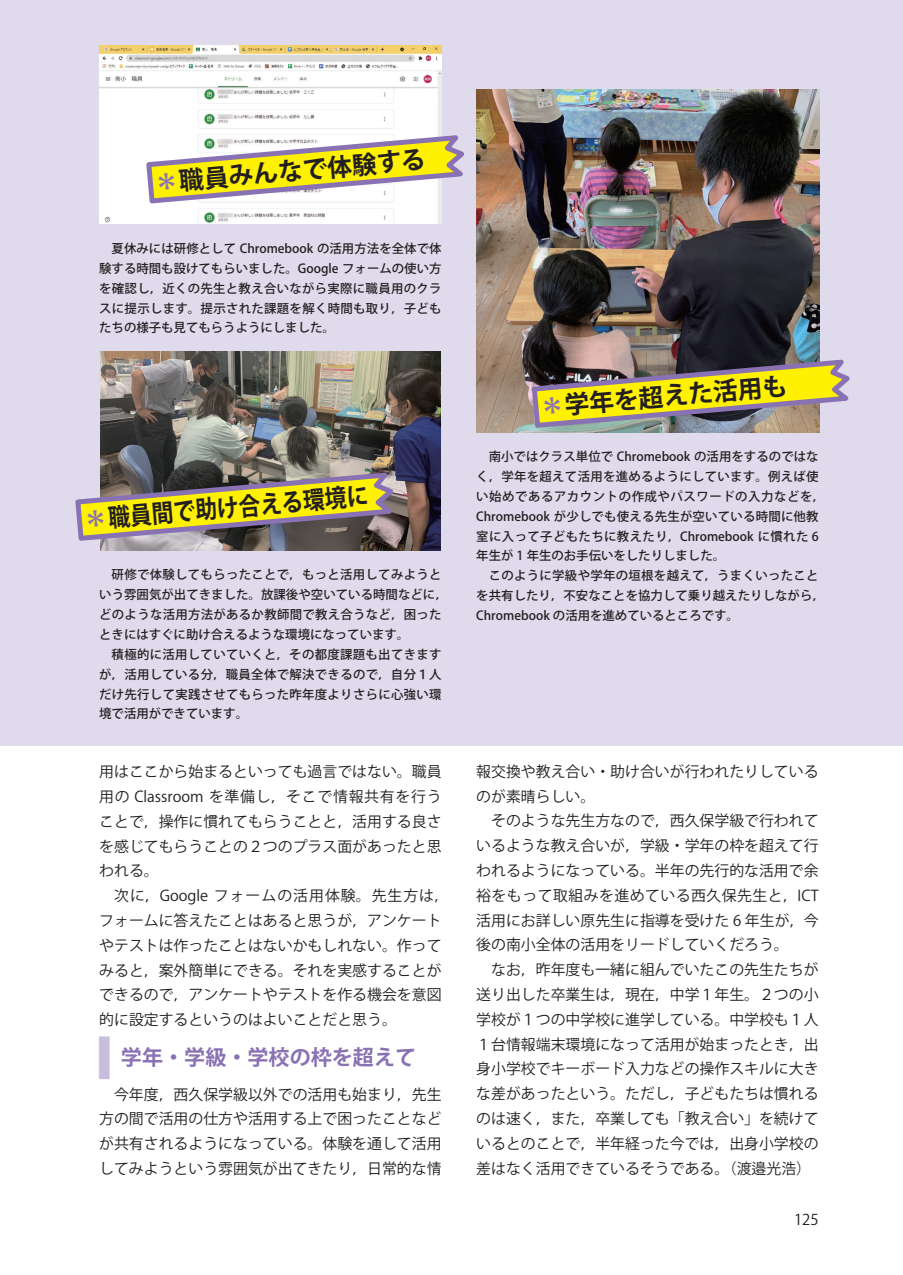
<style>
.page{position:relative;width:903px;height:1275px;background:#fff}
.page>*{position:absolute;margin:0;border:0;box-sizing:border-box;transform-origin:0 0}
.t1{font:700 24.85px "Koz Go Pr 6 N";color:#231f20}
.t2{font:700 24.85px "Koz Go Pr 6 N";color:#231f20;scale:.88 1}
.t3{font:700 21px "Koz Go Pr 6 N";color:#8972b3}
.t4{font:14.88px/24.8px "Koz Go Pr 6 N";color:#231f20;text-align:justify}
.t5{font:500 12.42px/19.8px "Koz Go Pr 6 N";letter-spacing:.02em;color:#231f20}
.s1{color:#8972b3}
.s2{font-size:42.52px;color:#c7bddc}
</style>
<div class="page">
<div style="left:0;top:0;width:903px;height:745px;background:#e0dbec"></div>
<img style="left:99px;top:45px;width:342px;height:179px">
<img style="left:476px;top:89px;width:344px;height:343px">
<img style="left:100px;top:352px;width:341px;height:199px">
<svg style="left:143px;top:132px;width:321px;height:74px;background:#eae18c"></svg>
<img style="left:529px;top:356px;width:321px;height:75px">
<svg style="left:75px;top:469px;width:327px;height:75px;background:#aca14e"></svg>
<h1 class="t1" style="left:153px;top:169px;width:273px;rotate:-5deg"><span class="s1">＊</span>職員みんなで体験する</h1>
<p class="t5" style="left:99px;top:239px;width:344px;text-align:justify;text-indent:12px">夏休みには研修として Chromebook の活用方法を全体で体験する時間も設けてもらいました。Google フォームの使い方を確認し，近くの先生と教え合いながら実際に職員用のクラスに提示します。提示された課題を解く時間も取り，子どもたちの様子も見てもらうようにしました。</p>
<h1 class="t2" style="left:82px;top:506px;width:326px;rotate:-5deg"><span class="s1">＊</span>職員間で助け合える環境に</h1>
<p class="t5" style="left:99px;top:565px;width:350px;text-indent:12px">研修で体験してもらったことで，もっと活用してみようという雰囲気が出てきました。放課後や空いている時間などに，どのような活用方法があるか教師間で教え合うなど，困ったときにはすぐに助け合えるような環境になっています。</p>
<p class="t5" style="left:99px;top:645px;width:344px;text-align:justify;text-indent:12px">積極的に活用していていくと，その都度課題も出てきますが，活用している分，職員全体で解決できるので，自分１人だけ先行して実践させてもらった昨年度よりさらに心強い環境で活用ができています。</p>
<p class="t4" style="left:99px;top:759px;width:344px">用はここから始まるといっても過言ではない。職員用の Classroom を準備し，そこで情報共有を行うことで，操作に慣れてもらうことと，活用する良さを感じてもらうことの２つのプラス面があったと思われる。</p>
<p class="t4" style="left:99px;top:884px;width:351px;text-align:left;text-indent:15px">次に，Google フォームの活用体験。先生方は，フォームに答えたことはあると思うが，アンケートやテストは作ったことはないかもしれない。作ってみると，案外簡単にできる。それを実感することができるので，アンケートやテストを作る機会を意図的に設定するというのはよいことだと思う。</p>
<h2 class="t3" style="left:99px;top:1046px;width:318px"><span class="s2">▌</span> 学年・学級・学校の枠を超えて</h2>
<p class="t4" style="left:99px;top:1082px;width:344px;text-indent:15px">今年度，西久保学級以外での活用も始まり，先生方の間で活用の仕方や活用する上で困ったことなどが共有されるようになっている。体験を通して活用してみようという雰囲気が出てきたり，日常的な情</p>
<h1 class="t1" style="left:539px;top:393px;width:250px;rotate:-5deg"><span class="s1">＊</span>学年を超えた活用も</h1>
<p class="t5" style="left:476px;top:447px;width:350px;text-indent:12px">南小ではクラス単位で Chromebook の活用をするのではなく，学年を超えて活用を進めるようにしています。例えば使い始めであるアカウントの作成やパスワードの入力などを，<br>Chromebook が少しでも使える先生が空いている時間に他教室に入って子どもたちに教えたり，Chromebook に慣れた 6年生が 1 年生のお手伝いをしたりしました。</p>
<p class="t5" style="left:476px;top:566px;width:350px;text-indent:12px">このように学級や学年の垣根を越えて，うまくいったことを共有したり，不安なことを協力して乗り越えたりしながら，<br>Chromebook の活用を進めているところです。</p>
<p class="t4" style="left:476px;top:759px;width:344px">報交換や教え合い・助け合いが行われたりしているのが素晴らしい。</p>
<p class="t4" style="left:476px;top:809px;width:344px;text-indent:15px">そのような先生方なので，西久保学級で行われているような教え合いが，学級・学年の枠を超えて行われるようになっている。半年の先行的な活用で余裕をもって取組みを進めている西久保先生と，ICT活用にお詳しい原先生に指導を受けた 6 年生が，今後の南小全体の活用をリードしていくだろう。</p>
<p class="t4" style="left:476px;top:958px;width:344px;text-indent:15px">なお，昨年度も一緒に組んでいたこの先生たちが送り出した卒業生は，現在，中学１年生。２つの小学校が１つの中学校に進学している。中学校も１人１台情報端末環境になって活用が始まったとき，出身小学校でキーボード入力などの操作スキルに大きな差があったという。ただし，子どもたちは慣れるのは速く，また，卒業しても「教え合い」を続けているとのことで，半年経った今では，出身小学校の差はなく活用できているそうである。（渡邉光浩）</p>
<p class="t4" style="left:794px;top:1208px;width:26px">125</p>
</div>
